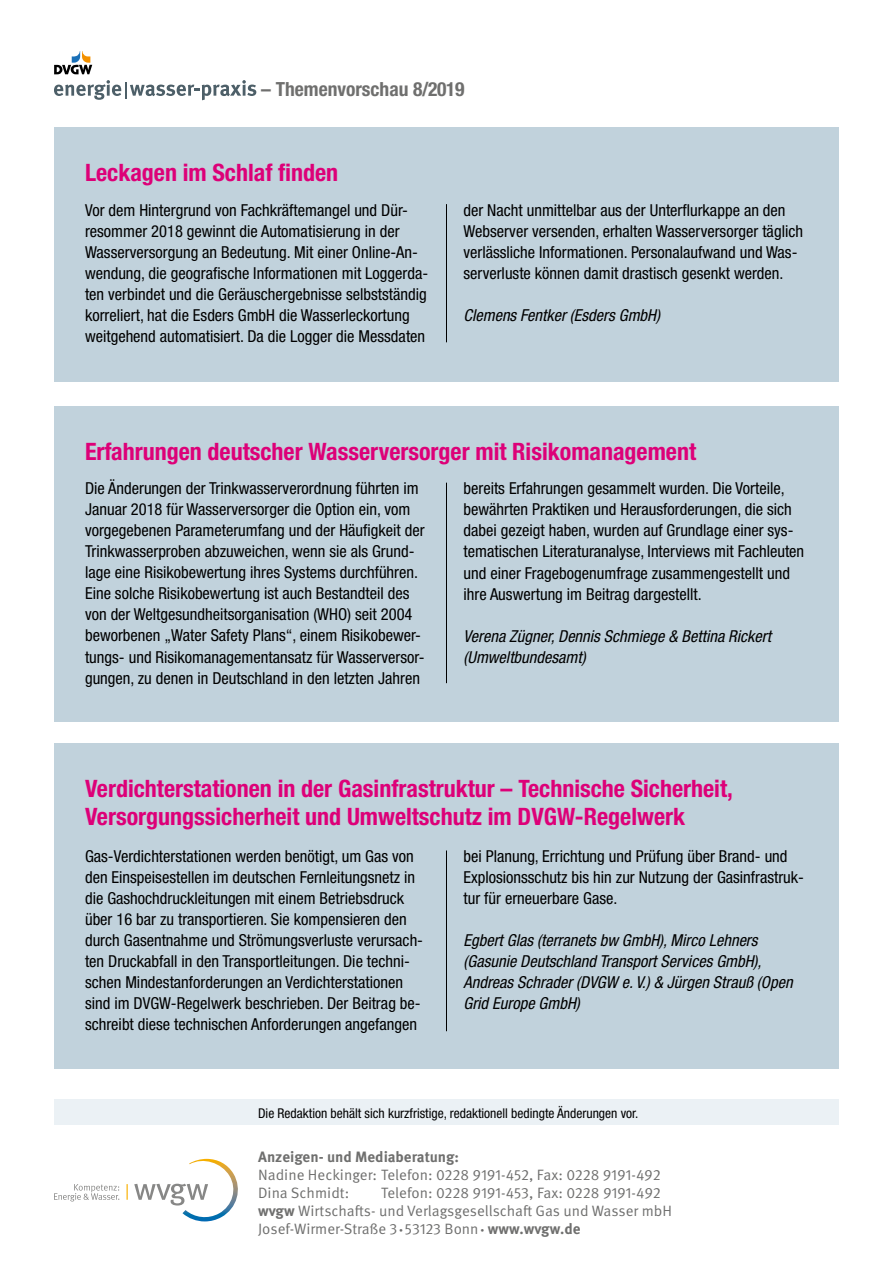
<style>
.page{position:relative;width:893px;height:1263px;background:#fff}
.page>*{position:absolute;margin:0;border:0;box-sizing:border-box;transform-origin:0 0}
.t1{font:700 condensed 24px/28.8px "Helvetica Neue LT Pro";color:#dd0078}
.t2{font:700 condensed 19.5px "Helvetica Neue LT Pro";color:#6f6f6e}
.t3{font:condensed 16.5px/21px "Helvetica Neue LT Pro";color:#000}
.t4{font:italic condensed 16.5px/21px "Helvetica Neue LT Pro";color:#000}
.t5{font:15px/18px "Meta OT Norm";color:#6f6f6e}
.t6{font:700 15px "Meta OT";color:#6f6f6e}
.t7{font:condensed 13.5px "Helvetica Neue LT Pro";color:#000}
.s1{font-family:"Meta OT";font-weight:700}
.s2{font-size:7.5px}
</style>
<div class="page">
<div style="left:54px;top:1099px;width:785px;height:26px;background:#ebf1f5"></div>
<svg style="left:54px;top:51px;width:38px;height:23px"></svg>
<svg style="left:54px;top:80px;width:202px;height:20px"></svg>
<svg style="left:134px;top:1158px;width:104px;height:63px"></svg>
<svg style="left:127px;top:1184px;width:1px;height:16px"></svg>
<svg style="left:54px;top:1184px;width:65px;height:17px"></svg>
<div style="left:54px;top:128px;width:785px;height:254px;background:#c1d2dc"></div>
<hr style="left:446px;top:204px;width:1px;height:138px;background:#000">
<div style="left:54px;top:743px;width:785px;height:326px;background:#c1d2dc"></div>
<div style="left:54px;top:406px;width:785px;height:315px;background:#c1d2dc"></div>
<hr style="left:446px;top:483px;width:1px;height:200px;background:#000">
<hr style="left:446px;top:850px;width:1px;height:181px;background:#000">
<p class="t2" style="left:261px;top:77px;width:205px">– Themenvorschau 8/2019</p>
<h1 class="t1" style="left:85px;top:158px;width:255px">Leckagen im Schlaf finden</h1>
<p class="t3" style="left:85px;top:199px;width:345px">Vor dem Hintergrund von Fachkräftemangel und Dür&shy;resommer 2018 gewinnt die Automatisierung in der Wasserversorgung an Bedeutung. Mit einer Online-An&shy;wendung, die geografische Informationen mit Loggerda&shy;ten verbindet und die Geräuschergebnisse selbstständig korreliert, hat die Esders GmbH die Wasserleckortung weitgehend automatisiert. Da die Logger die Messdaten</p>
<p class="t3" style="left:463px;top:199px;width:341px">der Nacht unmittelbar aus der Unterflurkappe an den Webserver versenden, erhalten Wasserversorger täglich verlässliche Informationen. Personalaufwand und Was&shy;serverluste können damit drastisch gesenkt werden.</p>
<p class="t4" style="left:463px;top:305px;width:198px">Clemens Fentker (Esders GmbH)</p>
<h1 class="t1" style="left:85px;top:437px;width:613px">Erfahrungen deutscher Wasserversorger mit Risikomanagement</h1>
<p class="t3" style="left:85px;top:478px;width:341px">Die Änderungen der Trinkwasserverordnung führten im Januar 2018 für Wasserversorger die Option ein, vom vorgegebenen Parameterumfang und der Häufigkeit der Trinkwasserproben abzuweichen, wenn sie als Grund&shy;lage eine Risikobewertung ihres Systems durchführen.<br>Eine solche Risikobewertung ist auch Bestandteil des von der Weltgesundheitsorganisation (WHO) seit 2004 beworbenen „Water Safety Plans“, einem Risikobewer&shy;tungs- und Risikomanagementansatz für Wasserversor&shy;gungen, zu denen in Deutschland in den letzten Jahren</p>
<p class="t3" style="left:463px;top:478px;width:342px">bereits Erfahrungen gesammelt wurden. Die Vorteile, bewährten Praktiken und Herausforderungen, die sich dabei gezeigt haben, wurden auf Grundlage einer sys&shy;tematischen Literaturanalyse, Interviews mit Fachleuten und einer Fragebogenumfrage zusammengestellt und ihre Auswertung im Beitrag dargestellt.</p>
<p class="t4" style="left:463px;top:625px;width:309px">Verena Zügner, Dennis Schmiege &amp; Bettina Rickert (Umweltbundesamt)</p>
<h1 class="t1" style="left:85px;top:774px;width:649px">Verdichterstationen in der Gasinfrastruktur – Technische Sicherheit,<br>Versorgungssicherheit und Umweltschutz im DVGW-Regelwerk</h1>
<p class="t3" style="left:85px;top:846px;width:340px">Gas-Verdichterstationen werden benötigt, um Gas von den Einspeisestellen im deutschen Fernleitungsnetz in die Gashochdruckleitungen mit einem Betriebsdruck über 16 bar zu transportieren. Sie kompensieren den durch Gasentnahme und Strömungsverluste verursach&shy;ten Druckabfall in den Transportleitungen. Die techni&shy;schen Mindestanforderungen an Verdichterstationen sind im DVGW-Regelwerk beschrieben. Der Beitrag be&shy;schreibt diese technischen Anforderungen angefangen</p>
<p class="t3" style="left:463px;top:846px;width:342px">bei Planung, Errichtung und Prüfung über Brand- und<br>Explosionsschutz bis hin zur Nutzung der Gasinfrastruk&shy;tur für erneuerbare Gase.</p>
<p class="t4" style="left:463px;top:930px;width:331px">Egbert Glas (terranets bw GmbH), Mirco Lehners (Gasunie Deutschland Transport Services GmbH), Andreas Schrader (DVGW e. V.) &amp; Jürgen Strauß (Open Grid Europe GmbH)</p>
<p class="t7" style="left:258px;top:1105px;width:382px">Die Redaktion behält sich kurzfristige, redaktionell bedingte Änderungen vor.</p>
<p class="t6" style="left:258px;top:1148px;width:203px">Anzeigen- und Mediaberatung:</p>
<p class="t5" style="left:258px;top:1166px;width:404px">Nadine Heckinger: Telefon: 0228 9191-452, Fax: 0228 9191-492<br>Dina Schmidt:</p>
<p class="t5" style="left:258px;top:1184px;width:415px;text-indent:123px">Telefon: 0228 9191-453, Fax: 0228 9191-492 <span class="s1">wvgw</span> Wirtschafts- und Verlagsgesellschaft Gas und Wasser mbH<br>Josef-Wirmer-Straße 3 <span class="s2">•</span> 53123 Bonn <span class="s2">•</span> <span class="s1">www.wvgw.de</span></p>
</div>
